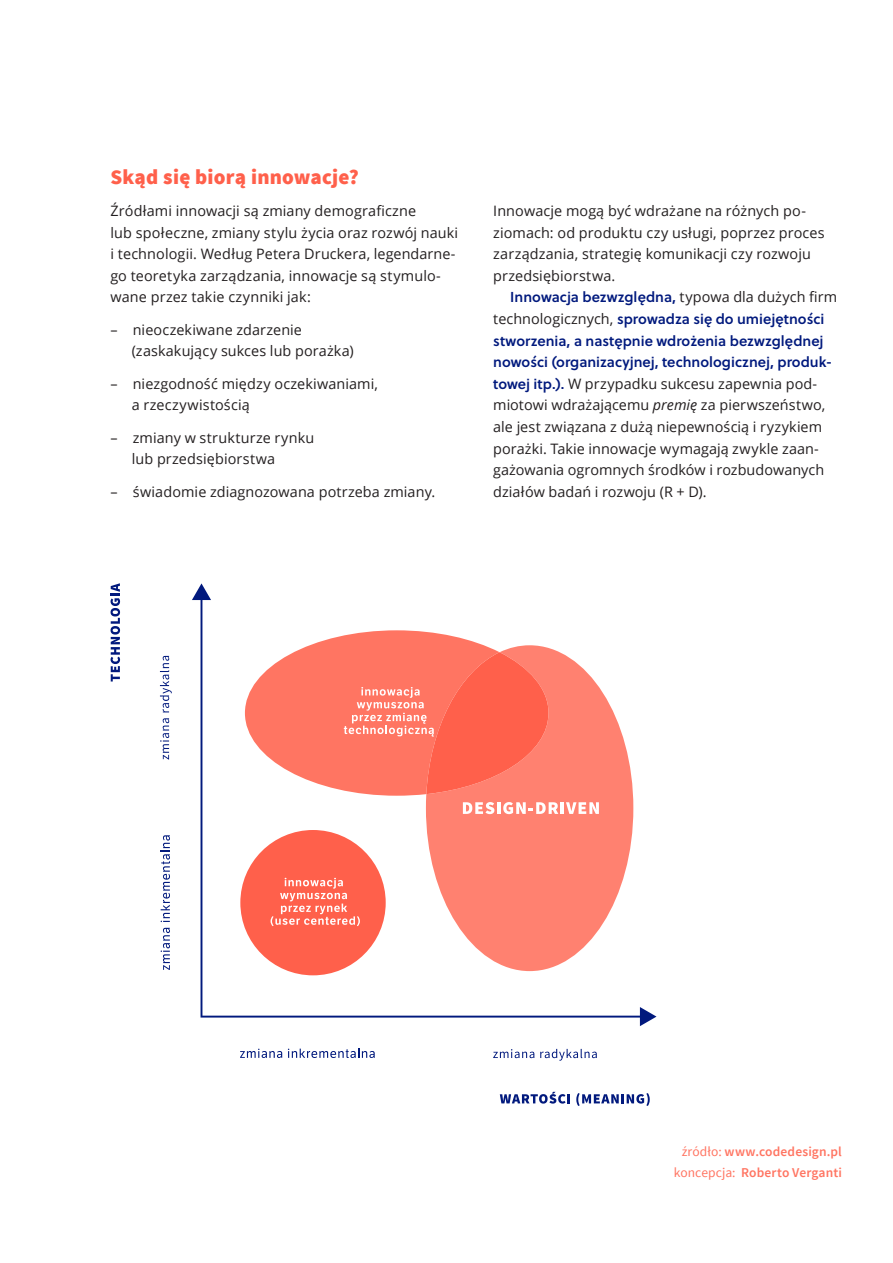
<style>
.page{position:relative;width:893px;height:1263px;background:#fff}
.page>*{position:absolute;margin:0;border:0;box-sizing:border-box;transform-origin:0 0}
.tytuł2{font:900 21px "Source Sans Pro";letter-spacing:.01em;color:#ff604b}
.text_wciecie{font:14.4px/21.6px "Open Sans";letter-spacing:.005em;color:#231f20}
.text{font:14.4px/21.6px "Open Sans";letter-spacing:.01em;color:#231f20}
.osoba{font:600 13.5px "Source Sans Pro";letter-spacing:.01em;color:#ff7562}
.s1{font-family:"Soleil";font-weight:600;color:#01197d}
.s2{font-style:italic}
.s3{font-weight:400}
</style>
<div class="page">
<svg style="left:240px;top:1049px;width:42px;height:9px"></svg>
<svg style="left:288px;top:1048px;width:87px;height:10px"></svg>
<svg style="left:161px;top:928px;width:9px;height:42px"></svg>
<svg style="left:161px;top:835px;width:9px;height:87px"></svg>
<svg style="left:201px;top:600px;width:439px;height:417px"></svg>
<svg style="left:192px;top:583px;width:19px;height:17px"></svg>
<svg style="left:640px;top:1007px;width:16px;height:19px"></svg>
<svg style="left:426px;top:645px;width:207px;height:326px;fill:#ff8170"></svg>
<svg style="left:500px;top:1092px;width:70px;height:11px"></svg>
<svg style="left:576px;top:1093px;width:74px;height:13px"></svg>
<svg style="left:111px;top:583px;width:9px;height:98px"></svg>
<svg style="left:271px;top:878px;width:89px;height:48px;background:#ff7f6e"></svg>
<svg style="left:245px;top:630px;width:303px;height:166px;background:#ff8777"></svg>
<svg style="left:463px;top:802px;width:136px;height:12px"></svg>
<svg style="left:160px;top:718px;width:9px;height:41px"></svg>
<svg style="left:160px;top:656px;width:12px;height:56px"></svg>
<svg style="left:493px;top:1049px;width:41px;height:9px"></svg>
<svg style="left:540px;top:1049px;width:57px;height:12px"></svg>
<p class="tytuł2" style="left:111px;top:163px;width:250px">Skąd się biorą innowacje?</p>
<p class="text" style="left:111px;top:200px;width:349px">Źródłami innowacji są zmiany demograficzne<br>lub społeczne, zmiany stylu życia oraz rozwój nauki i technologii. Według Petera Druckera, legendarne&shy;go teoretyka zarządzania, innowacje są stymulo&shy;wane przez takie czynniki jak:</p>
<p class="text_wciecie" style="left:132px;top:318px;width:223px;text-indent:-21px">– nieoczekiwane zdarzenie (zaskakujący sukces lub porażka)</p>
<p class="text_wciecie" style="left:132px;top:372px;width:248px;text-indent:-21px">– niezgodność między oczekiwaniami, a rzeczywistością</p>
<p class="text_wciecie" style="left:132px;top:426px;width:184px;text-indent:-21px">– zmiany w strukturze rynku lub przedsiębiorstwa</p>
<p class="text_wciecie" style="left:111px;top:480px;width:326px">– świadomie zdiagnozowana potrzeba zmiany.</p>
<p class="text" style="left:493px;top:200px;width:333px">Innowacje mogą być wdrażane na różnych po&shy;ziomach: od produktu czy usługi, poprzez proces zarządzania, strategię komunikacji czy rozwoju przedsiębiorstwa.</p>
<p class="text_wciecie" style="left:493px;top:286px;width:345px;text-indent:17px"><span class="s1">Innowacja bezwzględna,</span> typowa dla dużych firm technologicznych, <span class="s1">sprowadza się do umiejętności stworzenia, a następnie wdrożenia bezwzględnej nowości (organizacyjnej, technologicznej, produk&shy;towej itp.).</span> W przypadku sukcesu zapewnia pod&shy;miotowi wdrażają cemu <span class="s2">premię</span> za pierwszeństwo, ale jest związana z dużą niepewnością i ryzykiem porażki. Takie innowacje wymagają zwykle zaan&shy;gażowania ogromnych środków i rozbudowanych działów badań i rozwoju (R + D).</p>
<p class="osoba" style="left:682px;top:1143px;width:162px"><span class="s3">źródło:</span> www.codedesign.pl</p>
<p class="osoba" style="left:674px;top:1164px;width:170px"><span class="s3">koncepcja:</span> Roberto Verganti</p>
</div>
